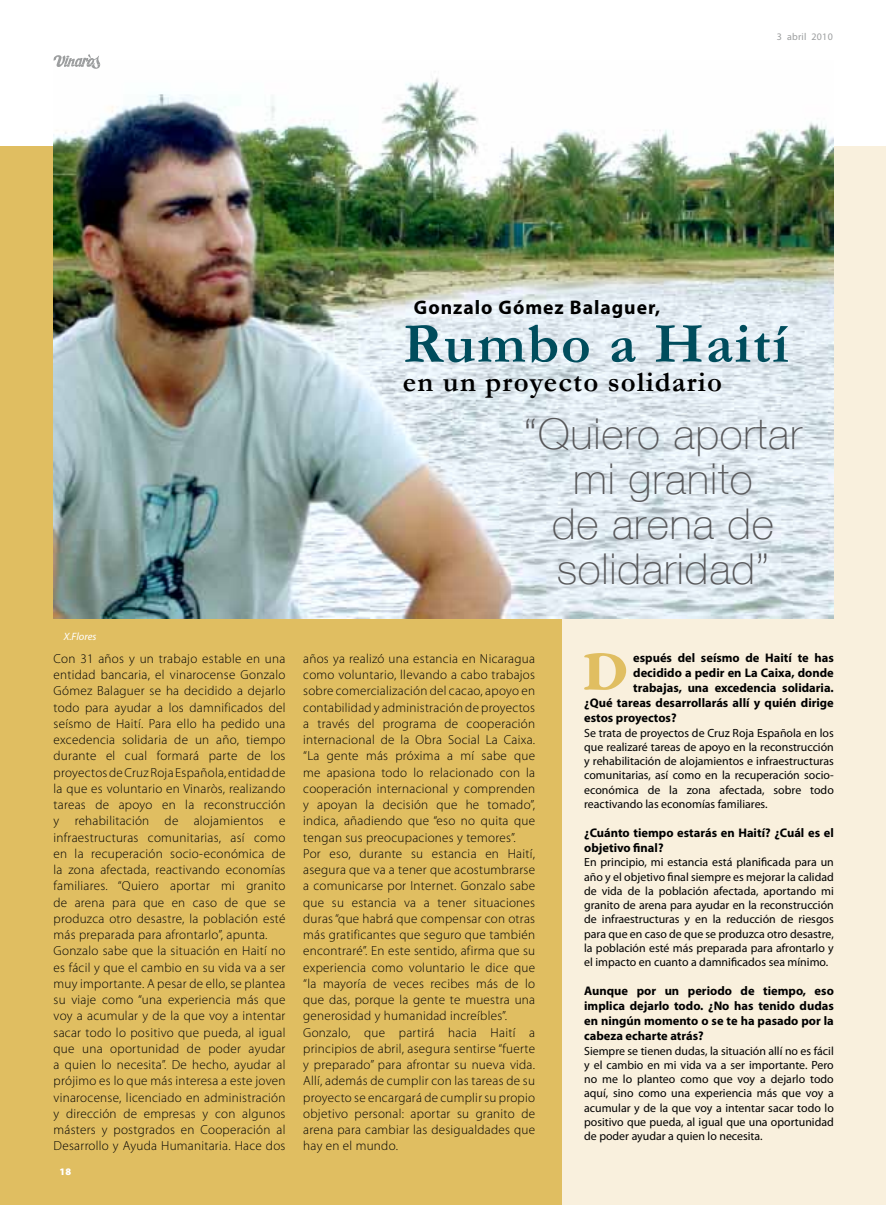
<style>
.page{position:relative;width:886px;height:1205px;background:#fff}
.page>*{position:absolute;margin:0;border:0;box-sizing:border-box;transform-origin:0 0}
.t1{font:700 57.5px "Garamond";letter-spacing:.03em;color:#004d5d}
.t2{font:100 42.5px/45px "Helve Nue";letter-spacing:.02em;color:#58585a;text-align:center}
.t3{font:700 28.75px "Garamond";letter-spacing:.04em;color:#000}
.t4{font:700 19.62px "Myriad Pro";letter-spacing:.05em;color:#000}
.t5{font:300 13.12px/16.2px "Myriad Pro";letter-spacing:.02em;color:#000}
.t6{font:700 12.5px/15px "Myriad Pro";color:#000}
.t7{font:11.88px/14.2px "Myriad Pro";color:#000;text-align:justify}
.t8{font:italic 10.62px "Myriad Pro";color:#fff}
.t9{font:10px "Myriad Pro";letter-spacing:.025em;color:#9c9e9f}
.t10{font:900 10px "Myriad Pro";color:#fff}
</style>
<div class="page">
<div style="left:555px;top:146px;width:331px;height:1059px;background:#f9f0dd"></div>
<div style="left:0;top:146px;width:562px;height:1059px;background:#e0be61"></div>
<img style="left:53px;top:64px;width:781px;height:554px">
<svg style="left:53px;top:54px;width:47px;height:15px"></svg>
<svg style="left:584px;top:653px;width:42px;height:37px"></svg>
<p class="t9" style="left:777px;top:31px;width:57px">3 abril 2010</p>
<h3 class="t4" style="left:414px;top:295px;width:248px">Gonzalo Gómez Balaguer,</h3>
<h1 class="t1" style="left:403px;top:305px;width:387px">Rumbo a Haití</h1>
<h3 class="t3" style="left:403px;top:362px;width:321px">en un proyecto solidario</h3>
<p class="t8" style="left:64px;top:629px;width:34px">X.Flores</p>
<h2 class="t2" style="left:524px;top:409px;width:280px">“Quiero aportar mi granito<br>de arena de solidaridad”</h2>
<p class="t5" style="left:54px;top:650px;width:233px">Con 31 años y un trabajo estable en una entidad bancaria, el vinarocense Gonzalo Gómez Balaguer se ha decidido a dejarlo todo para ayudar a los damnificados del seísmo de Haití. Para ello ha pedido una excedencia solidaria de un año, tiempo durante el cual formará parte de los proyectos de Cruz Roja Española, entidad de la que es voluntario en Vinaròs, realizando tareas de apoyo en la reconstrucción y rehabilitación de alojamientos e infraestructuras comunitarias, así como en la recuperación socio-económica de la zona afectada, reactivando economías familiares. “Quiero aportar mi granito de arena para que en caso de que se produzca otro desastre, la población esté más preparada para afrontarlo”, apunta.<br>Gonzalo sabe que la situación en Haití no es fácil y que el cambio en su vida va a ser muy importante. A pesar de ello, se plantea su viaje como “una experiencia más que voy a acumular y de la que voy a intentar sacar todo lo positivo que pueda, al igual que una oportunidad de poder ayudar a quien lo necesita”. De hecho, ayudar al prójimo es lo que más interesa a este joven vinarocense, licenciado en administración y dirección de empresas y con algunos másters y postgrados en Cooperación al Desarrollo y Ayuda Humanitaria. Hace dos</p>
<p class="t5" style="left:303px;top:650px;width:233px">años ya realizó una estancia en Nicaragua como voluntario, llevando a cabo trabajos sobre comercialización del cacao, apoyo en contabilidad y administración de proyectos a través del programa de cooperación internacional de la Obra Social La Caixa. “La gente más próxima a mí sabe que me apasiona todo lo relacionado con la cooperación internacional y comprenden y apoyan la decisión que he tomado”, indica, añadiendo que “eso no quita que tengan sus preocupaciones y temores”.<br>Por eso, durante su estancia en Haití, asegura que va a tener que acostumbrarse a comunicarse por Internet. Gonzalo sabe que su estancia va a tener situaciones duras “que habrá que compensar con otras más gratificantes que seguro que también encontraré”. En este sentido, afirma que su experiencia como voluntario le dice que “la mayoría de veces recibes más de lo que das, porque la gente te muestra una generosidad y humanidad increíbles”.<br>Gonzalo, que partirá hacia Haití a principios de abril, asegura sentirse “fuerte y preparado” para afrontar su nueva vida.<br>Allí, además de cumplir con las tareas de su proyecto se encargará de cumplir su propio objetivo personal: aportar su granito de arena para cambiar las desigualdades que hay en el mundo.</p>
<p class="t6" style="left:633px;top:650px;width:202px">espués del seísmo de Haití te has</p>
<p class="t6" style="left:633px;top:665px;width:202px">decidido a pedir en La Caixa, donde</p>
<p class="t6" style="left:633px;top:680px;width:202px">trabajas, una excedencia solidaria.</p>
<p class="t6" style="left:584px;top:695px;width:251px">¿Qué tareas desarrollarás allí y quién dirige</p>
<p class="t6" style="left:584px;top:710px;width:94px">estos proyectos?</p>
<p class="t7" style="left:584px;top:725px;width:251px">Se trata de proyectos de Cruz Roja Española en los que realizaré tareas de apoyo en la reconstrucción y rehabilitación de alojamientos e infraestructuras comunitarias, así como en la recuperación socio&shy;económica de la zona afectada, sobre todo reactivando las economías familiares.</p>
<p class="t6" style="left:584px;top:825px;width:251px">¿Cuánto tiempo estarás en Haití? ¿Cuál es el objetivo final?</p>
<p class="t7" style="left:584px;top:855px;width:251px">En principio, mi estancia está planificada para un año y el objetivo final siempre es mejorar la calidad de vida de la población afectada, aportando mi granito de arena para ayudar en la reconstrucción de infraestructuras y en la reducción de riesgos para que en caso de que se produzca otro desastre, la población esté más preparada para afrontarlo y el impacto en cuanto a damnificados sea mínimo.</p>
<p class="t6" style="left:584px;top:983px;width:251px;text-align:justify">Aunque por un periodo de tiempo, eso implica dejarlo todo. ¿No has tenido dudas en ningún momento o se te ha pasado por la cabeza echarte atrás?</p>
<p class="t7" style="left:584px;top:1043px;width:251px">Siempre se tienen dudas, la situación allí no es fácil y el cambio en mi vida va a ser importante. Pero no me lo planteo como que voy a dejarlo todo aquí, sino como una experiencia más que voy a acumular y de la que voy a intentar sacar todo lo positivo que pueda, al igual que una oportunidad de poder ayudar a quien lo necesita.</p>
<p class="t10" style="left:59px;top:1165px;width:13px">18</p>
</div>
